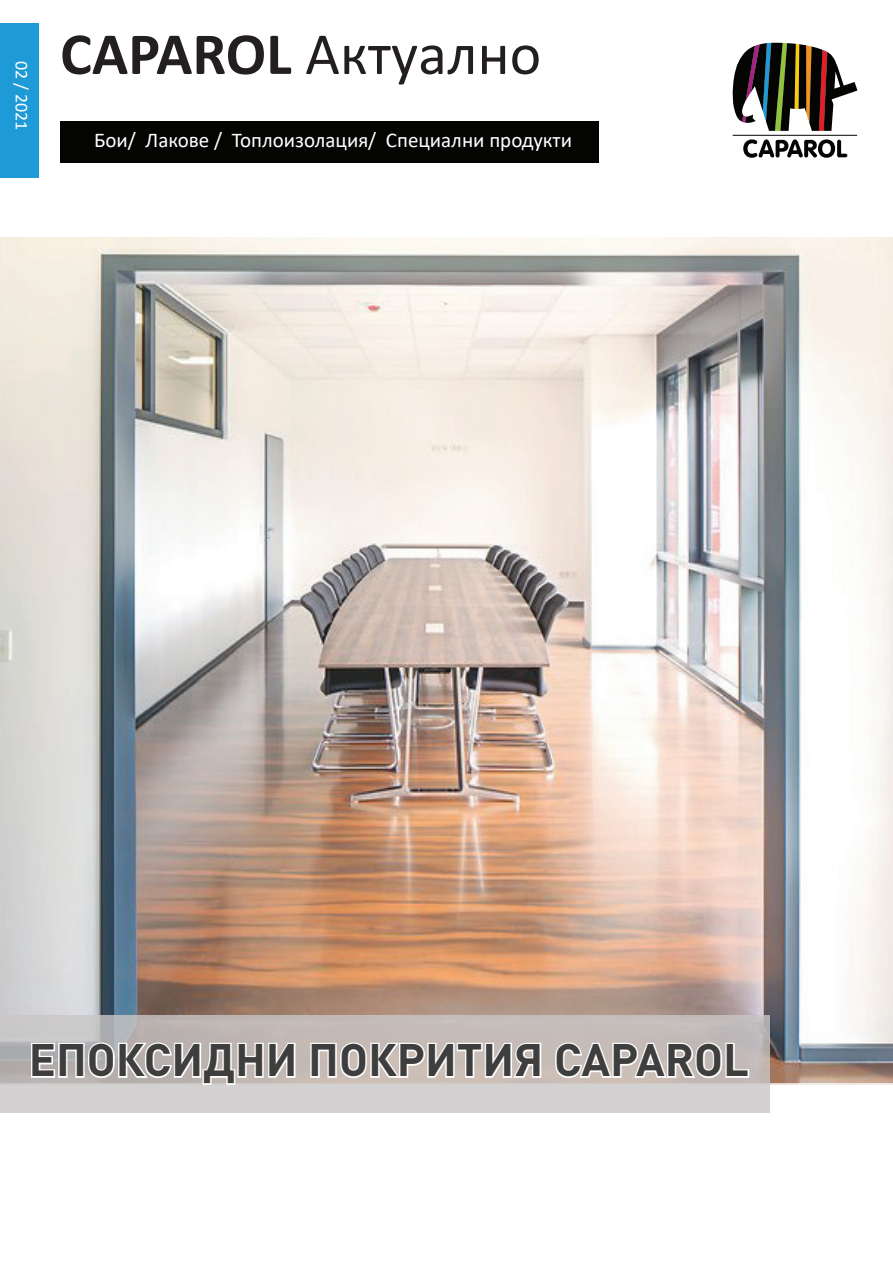
<style>
.page{position:relative;width:893px;height:1263px;background:#fff}
.page>*{position:absolute;margin:0;border:0;box-sizing:border-box;transform-origin:0 0}
.t1{font:60px "Calibri";color:#231f20}
.t2{font:700 45px "DIN Pro";color:#3e3e3f}
.t3{font:21px "Calibri";color:#fff}
.t4{font:18px "Calibri";color:#fff}
.s1{font-weight:700}
</style>
<div class="page">
<img style="left:0;top:237px;width:893px;height:848px">
<div style="left:60px;top:121px;width:539px;height:41px;background:#040503"></div>
<svg style="left:743px;top:139px;width:104px;height:19px"></svg>
<hr style="left:733px;top:135px;width:124px;height:1px;background:#040503">
<svg style="left:733px;top:43px;width:124px;height:88px"></svg>
<div style="left:0;top:23px;width:38px;height:155px;background:#1e9bd7"></div>
<svg style="left:0;top:1015px;width:770px;height:97px;background:#c9c5c3"></svg>
<svg style="left:30px;top:1041px;width:267px;height:45px"></svg>
<svg style="left:309px;top:1041px;width:234px;height:38px"></svg>
<svg style="left:554px;top:1041px;width:197px;height:39px"></svg>
<p class="t4" style="left:34px;top:61px;width:71px;rotate:90deg">02 / 2021</p>
<h1 class="t1" style="left:60px;top:12px;width:483px"><span class="s1">CAPAROL</span> Актуално</h1>
<p class="t3" style="left:94px;top:126px;width:479px">Бои/ Лакове / Топлоизолация/ Специални продукти</p>
<h2 class="t2" style="left:29px;top:1029px;width:722px">ЕПОКСИДНИ ПОКРИТИЯ CAPAROL</h2>
</div>
